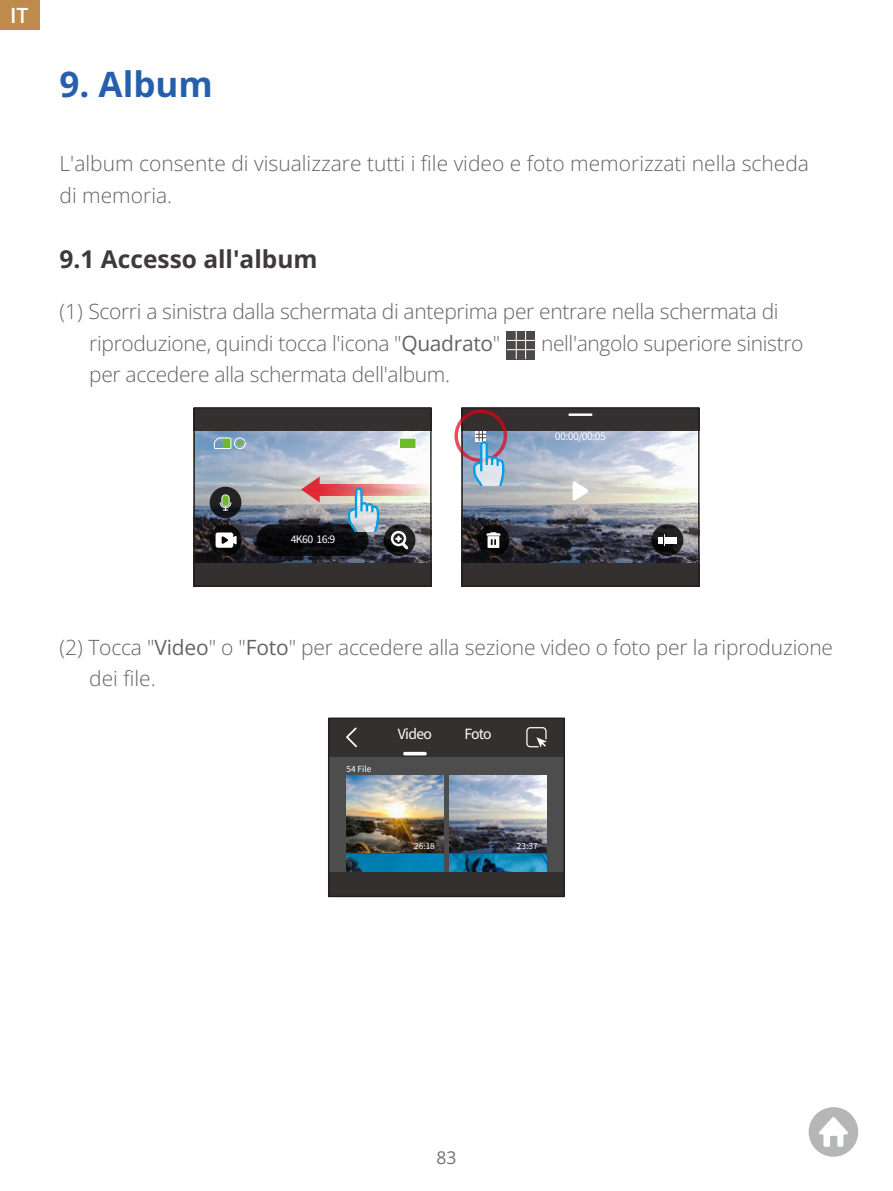
<style>
.page{position:relative;width:893px;height:1191px;background:#fff}
.page>*{position:absolute;margin:0;border:0;box-sizing:border-box;transform-origin:0 0}
.t1{font:700 35px "Open Sans";color:#2660ad}
.t2{font:700 24.5px "Open Sans";color:#3e3a39}
.t3{font:300 21px/31.5px "Open Sans";letter-spacing:-.015em;color:#656464}
.t4{font:600 21px "Open Sans";color:#fff}
.t5{font:17.5px "Open Sans";color:#727171}
.t6{font:14px "Noto Sans SC";letter-spacing:-.05em;color:#fff}
.t7{font:10.5px "Noto Sans SC";letter-spacing:-.05em;color:#fff}
.t8{font:8.4px "Noto Sans SC";color:#fff}
.s1{font-weight:400}
</style>
<div class="page">
<div style="left:0;top:0;width:40px;height:30px;background:#be8b4c"></div>
<svg style="left:809px;top:1107px;width:49px;height:49px"></svg>
<img style="left:195px;top:431px;width:235px;height:132px">
<div style="left:193px;top:408px;width:239px;height:23px;background:#33302f"></div>
<div style="left:193px;top:563px;width:239px;height:23px;background:#33302f"></div>
<div style="left:193px;top:407px;width:239px;height:180px;border:1px solid #1f1e1d"></div>
<svg style="left:256px;top:524px;width:113px;height:32px;background:#0c0c0f"></svg>
<svg style="left:384px;top:524px;width:31px;height:32px"></svg>
<div style="left:210px;top:524px;width:31px;height:32px;background:linear-gradient(to bottom,#0c0a0b,#090809);border-radius:50%"></div>
<svg style="left:210px;top:487px;width:31px;height:31px"></svg>
<div style="left:222px;top:495px;width:7px;height:11px;background:#6fba2c;border-radius:3px"></div>
<div style="left:221px;top:494px;width:9px;height:13px;border:1px solid #fff;border-radius:3px"></div>
<svg style="left:219px;top:501px;width:13px;height:10px"></svg>
<svg style="left:216px;top:532px;width:21px;height:16px"></svg>
<svg style="left:213px;top:437px;width:34px;height:12px"></svg>
<div style="left:399px;top:438px;width:17px;height:10px;background:#6fba2c"></div>
<div style="left:399px;top:438px;width:17px;height:11px;border:1px solid #fff"></div>
<svg style="left:398px;top:440px;width:2px;height:6px"></svg>
<div style="left:391px;top:531px;width:15px;height:15px;border:2px solid #fff;border-radius:50%"></div>
<svg style="left:395px;top:536px;width:16px;height:16px"></svg>
<svg style="left:301px;top:476px;width:19px;height:26px"></svg>
<svg style="left:320px;top:483px;width:109px;height:12px"></svg>
<svg style="left:348px;top:487px;width:31px;height:44px"></svg>
<img style="left:463px;top:431px;width:234px;height:132px">
<div style="left:461px;top:408px;width:238px;height:23px;background:#33302f"></div>
<div style="left:461px;top:563px;width:238px;height:23px;background:#33302f"></div>
<div style="left:461px;top:407px;width:238px;height:180px;border:1px solid #1f1e1d"></div>
<svg style="left:652px;top:524px;width:31px;height:32px"></svg>
<svg style="left:478px;top:524px;width:31px;height:32px"></svg>
<svg style="left:487px;top:532px;width:13px;height:16px"></svg>
<div style="left:658px;top:536px;width:19px;height:7px;background:#fff"></div>
<svg style="left:664px;top:534px;width:1px;height:12px"></svg>
<svg style="left:573px;top:481px;width:16px;height:20px"></svg>
<hr style="left:569px;top:413px;width:23px;height:3px;background:#fff">
<svg style="left:507px;top:331px;width:28px;height:28px"></svg>
<div style="left:454px;top:409px;width:53px;height:53px;border:4px solid #e60012;border-radius:50%"></div>
<svg style="left:473px;top:431px;width:31px;height:54px;background:#92b3d0"></svg>
<img style="left:328px;top:717px;width:237px;height:180px">
<hr style="left:403px;top:752px;width:24px;height:3px;background:#fff;border-radius:2px">
<svg style="left:344px;top:726px;width:15px;height:23px"></svg>
<svg style="left:526px;top:726px;width:21px;height:22px"></svg>
<p class="t4" style="left:10px;top:1px;width:20px">IT</p>
<h1 class="t1" style="left:60px;top:60px;width:155px">9. Album</h1>
<p class="t3" style="left:60px;top:147px;width:751px">L'album consente di visualizzare tutti i file video e foto memorizzati nella scheda di memoria.</p>
<p class="t2" style="left:60px;top:242px;width:260px">9.1 Accesso all'album</p>
<p class="t3" style="left:89px;top:295px;width:691px;text-indent:-30px">(1) Scorri a sinistra dalla schermata di anteprima per entrare nella schermata di riproduzione, quindi tocca l'icona "<span class="s1">Quadrato</span>"</p>
<p class="t3" style="left:541px;top:327px;width:264px">nell'angolo superiore sinistro</p>
<p class="t3" style="left:89px;top:358px;width:362px">per accedere alla schermata dell'album.</p>
<p class="t7" style="left:555px;top:430px;width:53px">00:00/00:05</p>
<p class="t7" style="left:291px;top:533px;width:46px">4K60 16:9</p>
<p class="t3" style="left:89px;top:631px;width:745px;text-indent:-30px">(2) Tocca "<span class="s1">Video</span>" o "<span class="s1">Foto</span>" per accedere alla sezione video o foto per la riproduzione dei file.</p>
<p class="t8" style="left:346px;top:764px;width:27px">54 File</p>
<p class="t6" style="left:398px;top:726px;width:36px">Video</p>
<p class="t6" style="left:464px;top:726px;width:29px">Foto</p>
<p class="t8" style="left:414px;top:841px;width:22px">26:18</p>
<p class="t8" style="left:517px;top:841px;width:22px">23:37</p>
<p class="t5" style="left:436px;top:1145px;width:22px">83</p>
</div>
